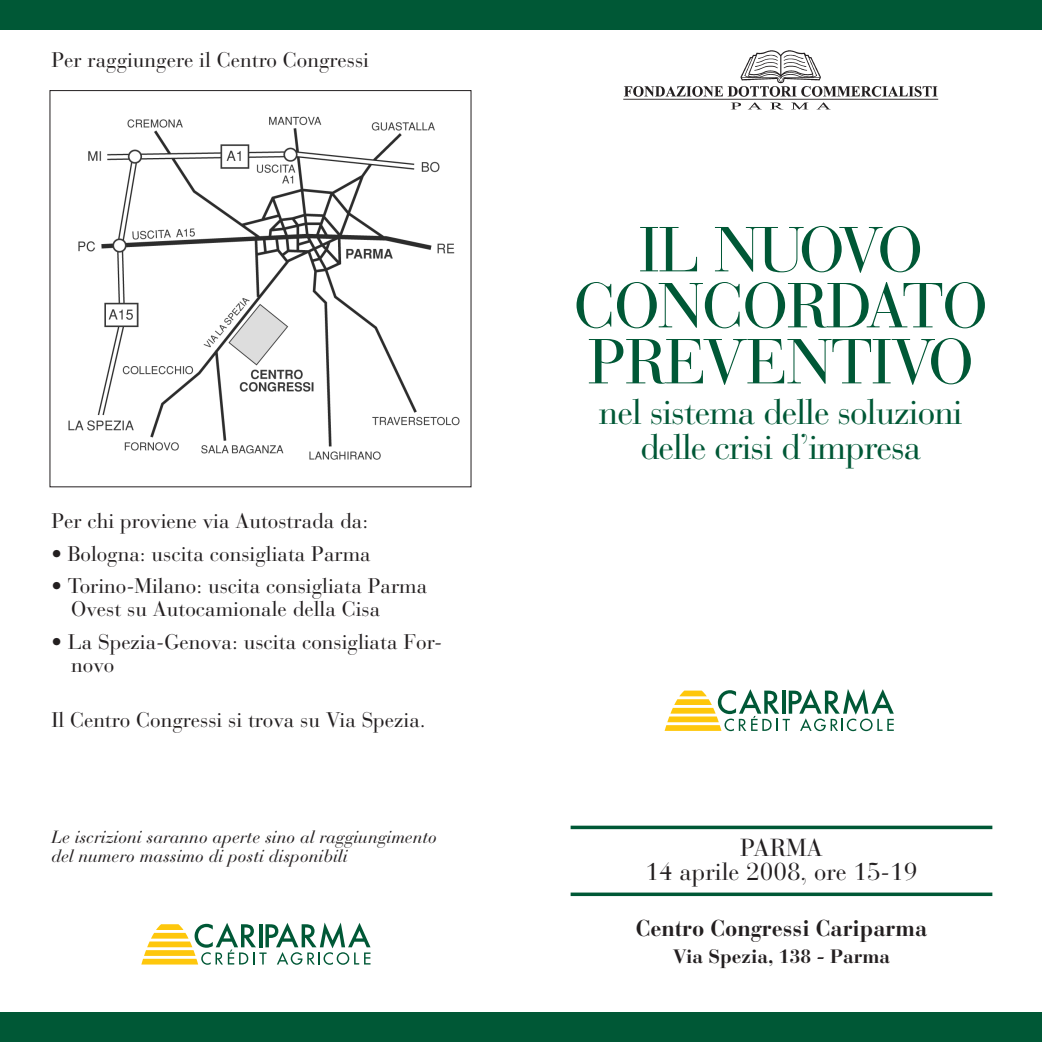
<style>
.page{position:relative;width:1042px;height:1042px;background:#fff}
.page>*{position:absolute;margin:0;border:0;box-sizing:border-box;transform-origin:0 0}
.t1{font:63px/56px "Bauer Bodoni";letter-spacing:-.025em;color:#005836;text-align:center}
.t2{font:35px/35px "Bauer Bodoni";letter-spacing:-.025em;color:#005836;text-align:center}
.t3{font:24.5px/24.5px "Bauer Bodoni";color:#231f20;text-align:center}
.t4{font:700 22.75px "Bauer Bodoni";color:#231f20}
.t5{font:21px/22.8px "Bauer Bodoni";color:#231f20}
.t6{font:700 19.25px "Bauer Bodoni";color:#231f20}
.t7{font:italic 17.5px/19.2px "Bauer Bodoni";color:#231f20}
</style>
<div class="page">
<div style="left:0;top:0;width:1042px;height:30px;background:#005836"></div>
<div style="left:0;top:1012px;width:1042px;height:30px;background:#005836"></div>
<svg style="left:570px;top:825px;width:422px;height:4px;background:#2a7357"></svg>
<svg style="left:570px;top:892px;width:422px;height:4px;background:#246f52"></svg>
<img style="left:623px;top:50px;width:316px;height:60px">
<svg style="left:664px;top:689px;width:230px;height:42px"></svg>
<img style="left:68px;top:116px;width:392px;height:344px">
<svg style="left:141px;top:922px;width:229px;height:43px"></svg>
<p class="t5" style="left:51px;top:51px;width:319px">Per raggiungere il Centro Congressi</p>
<p class="t5" style="left:51px;top:512px;width:318px">Per chi proviene via Autostrada da:</p>
<p class="t5" style="left:51px;top:545px;width:321px">• Bologna: uscita consigliata Parma</p>
<p class="t5" style="left:71px;top:577px;width:357px;text-indent:-20px">• Torino-Milano: uscita consigliata Parma<br>Ovest su Autocamionale della Cisa</p>
<p class="t5" style="left:71px;top:633px;width:373px;text-indent:-20px">• La Spezia-Genova: uscita consigliata For&shy;novo</p>
<p class="t5" style="left:51px;top:711px;width:376px">Il Centro Congressi si trova su Via Spezia.</p>
<p class="t7" style="left:51px;top:829px;width:387px">Le iscrizioni saranno aperte sino al raggiungimento del numero massimo di posti disponibili</p>
<h1 class="t1" style="left:574px;top:230px;width:415px">IL NUOVO<br>CONCORDATO<br>PREVENTIVO</h1>
<h2 class="t2" style="left:599px;top:398px;width:365px">nel sistema delle soluzioni delle crisi d’impresa</h2>
<p class="t3" style="left:645px;top:838px;width:273px">PARMA<br>14 aprile 2008, ore 15-19</p>
<p class="t4" style="left:636px;top:920px;width:293px">Centro Congressi Cariparma</p>
<p class="t6" style="left:673px;top:949px;width:219px">Via Spezia, 138 - Parma</p>
</div>
